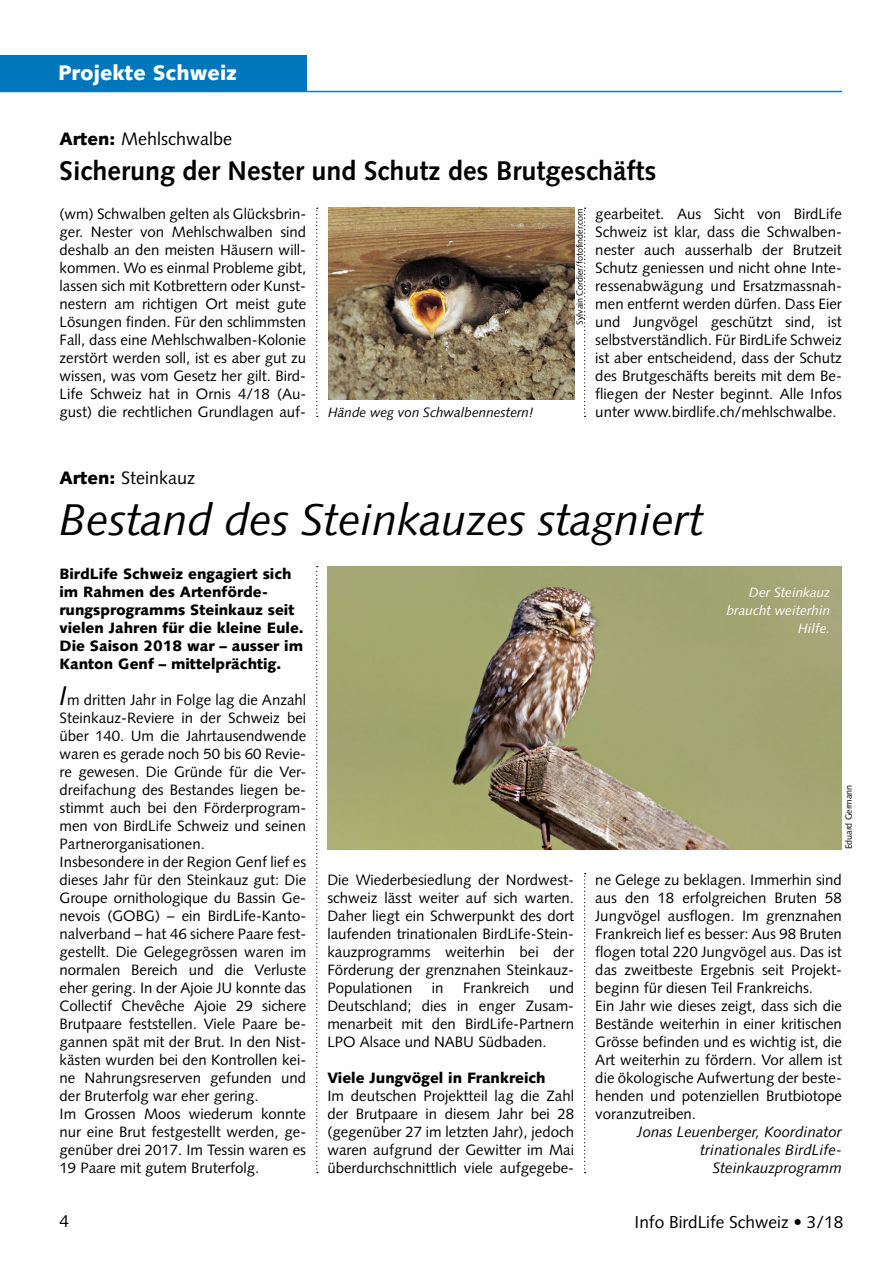
<style>
.page{position:relative;width:893px;height:1263px;background:#fff}
.page>*{position:absolute;margin:0;border:0;box-sizing:border-box;transform-origin:0 0}
.t1{font:italic 44.4px "Syntax LT";color:#000}
.t2{font:700 27px "Syntax LT";color:#000}
.t3{font:900 21px "Syntax LT";color:#fff}
.t4{font:18px "Syntax LT";color:#000}
.t5{font:17.25px "Syntax LT";color:#000}
.t6{font:15px/18px "Syntax LT";color:#000;text-align:justify}
.t7{font:900 15px/18px "Syntax LT";color:#000}
.t8{font:italic 15px/18px "Syntax LT";color:#000;text-align:right}
.t9{font:italic 13.5px/18px "Syntax LT";color:#fff;text-align:right}
.t10{font:italic 13.5px "Syntax LT";color:#000}
.t11{font:9px "Syntax LT";letter-spacing:-.01em;color:#000}
.s1{font-weight:900}
.s2{font-style:italic;font-size:27px}
</style>
<div class="page">
<hr style="left:0;top:91px;width:842px;height:1px;background:#0081c3">
<div style="left:0;top:55px;width:306px;height:36px;background:#0076bd"></div>
<svg style="left:316px;top:208px;width:2px;height:209px"></svg>
<svg style="left:316px;top:566px;width:2px;height:607px"></svg>
<svg style="left:584px;top:208px;width:2px;height:209px"></svg>
<svg style="left:584px;top:873px;width:2px;height:300px"></svg>
<img style="left:327px;top:566px;width:514px;height:283px">
<img style="left:328px;top:208px;width:246px;height:191px">
<hr style="left:892px;top:55px;width:1px;height:36px;background:#1fa12e">
<h3 class="t3" style="left:58px;top:60px;width:181px">Projekte Schweiz</h3>
<p class="t4" style="left:60px;top:128px;width:174px"><span class="s1">Arten:</span> Mehlschwalbe</p>
<h2 class="t2" style="left:60px;top:155px;width:598px">Sicherung der Nester und Schutz des Brutgeschäfts</h2>
<p class="t6" style="left:60px;top:205px;width:248px">(wm) Schwalben gelten als Glücksbrin&shy;ger. Nester von Mehlschwalben sind deshalb an den meisten Häusern will&shy;kommen. Wo es einmal Probleme gibt, lassen sich mit Kotbrettern oder Kunst&shy;nestern am richtigen Ort meist gute Lösungen finden. Für den schlimmsten Fall, dass eine Mehlschwalben-Kolonie zerstört werden soll, ist es aber gut zu wissen, was vom Gesetz her gilt. Bird-Life Schweiz hat in Ornis 4/18 (Au&shy;gust) die rechtlichen Grundlagen auf-</p>
<p class="t6" style="left:595px;top:205px;width:248px">gearbeitet. Aus Sicht von BirdLife Schweiz ist klar, dass die Schwalben&shy;nester auch ausserhalb der Brutzeit Schutz geniessen und nicht ohne Inte&shy;ressenabwägung und Ersatzmassnah&shy;men entfernt werden dürfen. Dass Eier und Jungvögel geschützt sind, ist selbstverständlich. Für BirdLife Schweiz ist aber entscheidend, dass der Schutz des Brutgeschäfts bereits mit dem Be&shy;fliegen der Nester beginnt. Alle Infos unter www.birdlife.ch/mehlschwalbe.</p>
<p class="t11" style="left:574px;top:325px;width:118px;rotate:-90deg">Sylvain Cordier/fotofinder.com</p>
<p class="t10" style="left:328px;top:404px;width:207px">Hände weg von Schwalbennestern!</p>
<p class="t4" style="left:60px;top:467px;width:137px"><span class="s1">Arten:</span> Steinkauz</p>
<h1 class="t1" style="left:60px;top:493px;width:645px">Bestand des Steinkauzes stagniert</h1>
<p class="t7" style="left:60px;top:565px;width:246px">BirdLife Schweiz engagiert sich im Rahmen des Artenförde&shy;rungsprogramms Steinkauz seit vielen Jahren für die kleine Eule.<br>Die Saison 2018 war – ausser im<br>Kanton Genf – mittelprächtig.</p>
<p class="t6" style="left:60px;top:691px;width:248px;text-align:left"><span class="s2">I</span>m dritten Jahr in Folge lag die Anzahl Steinkauz-Reviere in der Schweiz bei über 140. Um die Jahrtausendwende waren es gerade noch 50 bis 60 Revie&shy;re gewesen. Die Gründe für die Ver&shy;dreifachung des Bestandes liegen be&shy;stimmt auch bei den Förderprogram&shy;men von BirdLife Schweiz und seinen Partnerorganisationen.<br>Insbesondere in der Region Genf lief es dieses Jahr für den Steinkauz gut: Die Groupe ornithologique du Bassin Ge&shy;nevois (GOBG) – ein BirdLife-Kanto&shy;nalverband – hat 46 sichere Paare fest&shy;gestellt. Die Gelegegrössen waren im normalen Bereich und die Verluste eher gering. In der Ajoie JU konnte das Collectif Chevêche Ajoie 29 sichere Brutpaare feststellen. Viele Paare be&shy;gannen spät mit der Brut. In den Nist&shy;kästen wurden bei den Kontrollen kei&shy;ne Nahrungsreserven gefunden und der Bruterfolg war eher gering.<br>Im Grossen Moos wiederum konnte nur eine Brut festgestellt werden, ge&shy;genüber drei 2017. Im Tessin waren es 19 Paare mit gutem Bruterfolg.</p>
<p class="t9" style="left:727px;top:583px;width:105px">Der Steinkauz braucht weiterhin<br>Hilfe.</p>
<p class="t6" style="left:327px;top:871px;width:248px">Die Wiederbesiedlung der Nordwest&shy;schweiz lässt weiter auf sich warten.<br>Daher liegt ein Schwerpunkt des dort laufenden trinationalen BirdLife-Stein&shy;kauzprogramms weiterhin bei der Förderung der grenznahen Steinkauz-Populationen</p>
<p class="t6" style="left:327px;top:979px;width:248px;text-indent:222px">und Deutschland; dies in enger Zusam&shy;menarbeit mit den BirdLife-Partnern LPO Alsace und NABU Südbaden.</p>
<p class="t7" style="left:327px;top:1069px;width:220px">Viele Jungvögel in Frankreich</p>
<p class="t6" style="left:327px;top:1087px;width:248px">Im deutschen Projektteil lag die Zahl der Brutpaare in diesem Jahr bei 28 (gegenüber 27 im letzten Jahr), jedoch waren aufgrund der Gewitter im Mai überdurchschnittlich viele aufgegebe-</p>
<p class="t6" style="left:432px;top:979px;width:13px">in</p>
<p class="t6" style="left:463px;top:979px;width:68px">Frankreich</p>
<p class="t11" style="left:843px;top:849px;width:66px;rotate:-90deg">Eduard Germann</p>
<p class="t6" style="left:595px;top:871px;width:248px;text-align:left">ne Gelege zu beklagen. Immerhin sind aus den 18 erfolgreichen Bruten 58<br>Jungvögel ausflogen. Im grenznahen Frankreich lief es besser: Aus 98 Bruten flogen total 220 Jungvögel aus. Das ist das zweitbeste Ergebnis seit Projekt&shy;beginn für diesen Teil Frankreichs.<br>Ein Jahr wie dieses zeigt, dass sich die Bestände weiterhin in einer kritischen Grösse befinden und es wichtig ist, die Art weiterhin zu fördern. Vor allem ist die ökologische Aufwertung der beste&shy;henden und potenziellen Brutbiotope voranzutreiben.</p>
<p class="t8" style="left:637px;top:1123px;width:207px">Jonas Leuenberger, Koordinator trinationales BirdLife-<br>Steinkauzprogramm</p>
<p class="t5" style="left:60px;top:1211px;width:11px">4</p>
<p class="t5" style="left:635px;top:1212px;width:210px">Info BirdLife Schweiz • 3/18</p>
</div>
